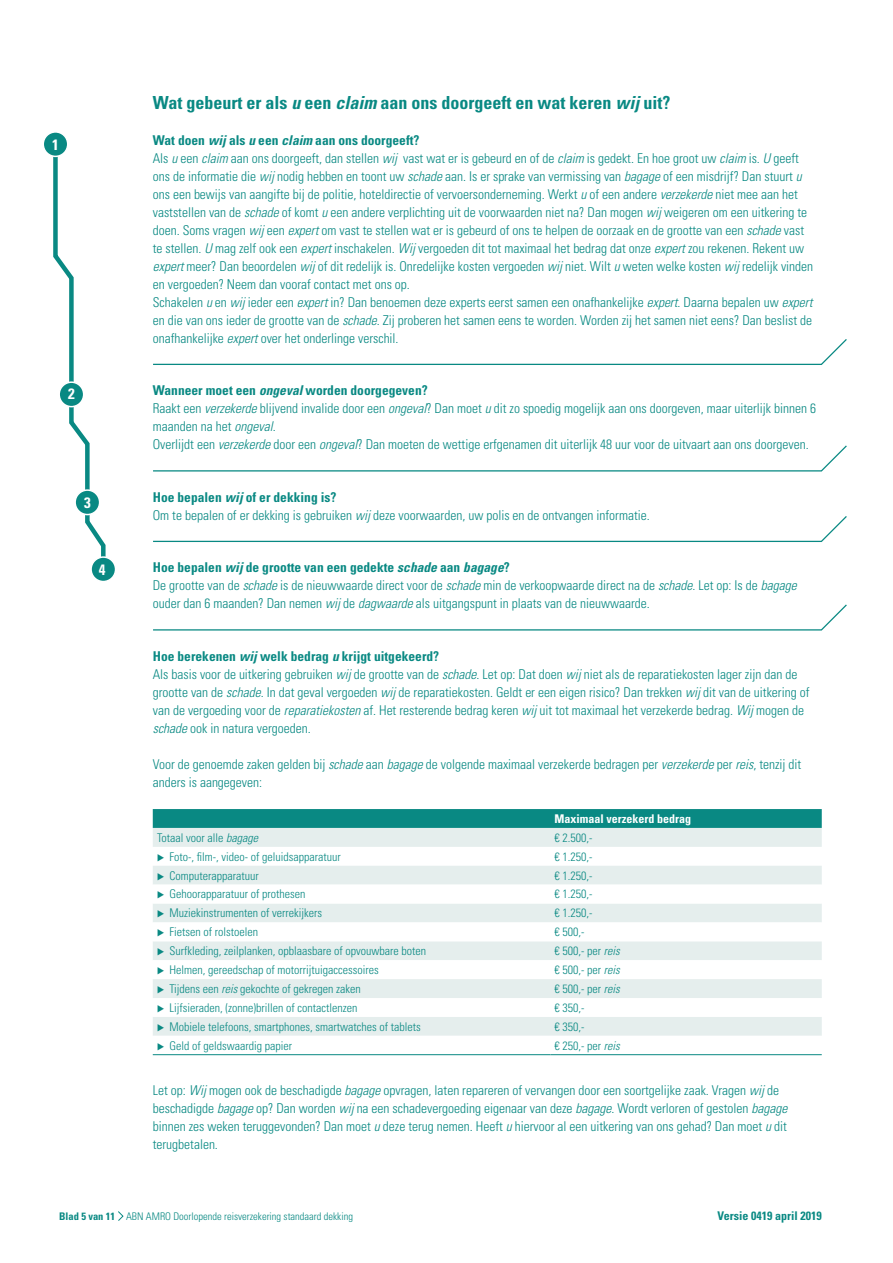
<style>
.page{position:relative;width:893px;height:1263px;background:#fff}
.page>*{position:absolute;margin:0;border:0;box-sizing:border-box;transform-origin:0 0}
.t1{font:700 condensed 18px "Univers LT Std";color:#098983}
.t2{font:700 condensed 15px "Univers LT Std";color:#fff}
.t3{font:300 condensed 13.5px/18px "Univers LT Std";color:#098983}
.t4{font:300 condensed 12px "Univers LT Std";color:#098983}
.t5{font:700 condensed 12px "Univers LT Std";color:#fff}
.t6{font:700 condensed 12px "Univers LT Std";color:#098983}
.t7{font:300 condensed 10.5px "Univers LT Std";color:#098983}
.s1{font-style:italic}
.s2{font-weight:700}
.s3{font-weight:700;font-style:italic}
</style>
<div class="page">
<svg style="left:153px;top:809px;width:669px;height:19px;background:#0a8983"></svg>
<svg style="left:153px;top:828px;width:669px;height:57px;fill:#e5eeed"></svg>
<svg style="left:153px;top:904px;width:669px;height:132px;fill:#e5eeed"></svg>
<hr style="left:153px;top:1054px;width:397px;height:1px;background:#098983">
<hr style="left:550px;top:1054px;width:272px;height:1px;background:#098983">
<svg style="left:153px;top:339px;width:694px;height:26px"></svg>
<svg style="left:153px;top:445px;width:694px;height:27px"></svg>
<svg style="left:153px;top:516px;width:694px;height:26px"></svg>
<svg style="left:153px;top:604px;width:694px;height:27px"></svg>
<svg style="left:53px;top:157px;width:53px;height:399px"></svg>
<div style="left:43px;top:132px;width:25px;height:24px;background:#098983;border-radius:50%"></div>
<div style="left:43px;top:131px;width:25px;height:26px;border:2px solid #fff;border-radius:50%"></div>
<div style="left:59px;top:382px;width:25px;height:25px;background:#098983;border-radius:50%"></div>
<div style="left:58px;top:381px;width:26px;height:26px;border:2px solid #fff;border-radius:50%"></div>
<div style="left:75px;top:490px;width:25px;height:25px;background:#098983;border-radius:50%"></div>
<div style="left:74px;top:489px;width:26px;height:26px;border:2px solid #fff;border-radius:50%"></div>
<div style="left:91px;top:557px;width:25px;height:24px;background:#098983;border-radius:50%"></div>
<div style="left:90px;top:556px;width:26px;height:26px;border:2px solid #fff;border-radius:50%"></div>
<svg style="left:118px;top:1211px;width:6px;height:10px"></svg>
<svg style="left:158px;top:854px;width:6px;height:7px"></svg>
<svg style="left:158px;top:872px;width:6px;height:8px"></svg>
<svg style="left:158px;top:910px;width:6px;height:8px"></svg>
<svg style="left:158px;top:929px;width:6px;height:7px"></svg>
<svg style="left:158px;top:948px;width:6px;height:7px"></svg>
<svg style="left:158px;top:967px;width:6px;height:7px"></svg>
<svg style="left:158px;top:986px;width:6px;height:7px"></svg>
<svg style="left:158px;top:1005px;width:6px;height:7px"></svg>
<svg style="left:158px;top:1024px;width:6px;height:7px"></svg>
<p class="t2" style="left:52px;top:135px;width:8px">1</p>
<p class="t2" style="left:68px;top:384px;width:8px">2</p>
<p class="t2" style="left:84px;top:493px;width:8px">3</p>
<p class="t2" style="left:99px;top:560px;width:8px">4</p>
<h1 class="t1" style="left:153px;top:91px;width:519px">Wat gebeurt er als <span class="s1">u</span> een <span class="s1">claim</span> aan ons doorgeeft en wat keren <span class="s1">wij</span> uit?</h1>
<p class="t3" style="left:153px;top:131px;width:662px"><span class="s2">Wat doen</span> <span class="s3">wij</span> <span class="s2">als</span> <span class="s3">u</span> <span class="s2">een</span> <span class="s3">claim</span> <span class="s2">aan ons doorgeeft?<br></span>Als <span class="s1">u</span> een <span class="s1">claim</span> aan ons doorgeeft, dan stellen <span class="s1">wij</span> vast wat er is gebeurd en of de <span class="s1">claim</span> is gedekt. En hoe groot uw <span class="s1">claim</span> is. <span class="s1">U</span> geeft ons de informatie die <span class="s1">wij</span> nodig hebben en toont uw <span class="s1">schade</span> aan. Is er sprake van vermissing van <span class="s1">bagage</span> of een misdrijf? Dan stuurt <span class="s1">u </span>ons een bewijs van aangifte bij de politie, hoteldirectie of vervoersonderneming. Werkt <span class="s1">u</span> of een andere <span class="s1">verzekerde</span> niet mee aan het vaststellen van de <span class="s1">schade</span> of komt <span class="s1">u</span> een andere verplichting uit de voorwaarden niet na? Dan mogen <span class="s1">wij</span> weigeren om een uitkering te doen. Soms vragen <span class="s1">wij</span> een <span class="s1">expert</span> om vast te stellen wat er is gebeurd of ons te helpen de oorzaak en de grootte van een <span class="s1">schade</span> vast te stellen. <span class="s1">U</span> mag zelf ook een <span class="s1">expert</span> inschakelen. <span class="s1">Wij</span> vergoeden dit tot maximaal het bedrag dat onze <span class="s1">expert</span> zou rekenen. Rekent uw <span class="s1">expert</span> meer? Dan beoordelen <span class="s1">wij</span> of dit redelijk is. Onredelijke kosten vergoeden <span class="s1">wij</span> niet. Wilt <span class="s1">u</span> weten welke kosten <span class="s1">wij</span> redelijk vinden en vergoeden? Neem dan vooraf contact met ons op.<br>Schakelen <span class="s1">u</span> en <span class="s1">wij</span> ieder een <span class="s1">expert</span> in? Dan benoemen deze experts eerst samen een onafhankelijke <span class="s1">expert</span>. Daarna bepalen uw <span class="s1">expert </span>en die van ons ieder de grootte van de <span class="s1">schade</span>. Zij proberen het samen eens te worden. Worden zij het samen niet eens? Dan beslist de onafhankelijke <span class="s1">expert</span> over het onderlinge verschil.</p>
<p class="t3" style="left:153px;top:381px;width:665px"><span class="s2">Wanneer moet een</span> <span class="s3">ongeval</span> <span class="s2">worden doorgegeven?<br></span>Raakt een <span class="s1">verzekerde</span> blijvend invalide door een <span class="s1">ongeval</span>? Dan moet <span class="s1">u</span> dit zo spoedig mogelijk aan ons doorgeven, maar uiterlijk binnen 6 maanden na het <span class="s1">ongeval</span>.<br>Overlijdt een <span class="s1">verzekerde</span> door een <span class="s1">ongeval</span>? Dan moeten de wettige erfgenamen dit uiterlijk 48 uur voor de uitvaart aan ons doorgeven.</p>
<p class="t3" style="left:153px;top:488px;width:498px"><span class="s2">Hoe bepalen</span> <span class="s3">wij</span> <span class="s2">of er dekking is?<br></span>Om te bepalen of er dekking is gebruiken <span class="s1">wij</span> deze voorwaarden, uw polis en de ontvangen informatie.</p>
<p class="t3" style="left:153px;top:558px;width:645px"><span class="s2">Hoe bepalen</span> <span class="s3">wij</span> <span class="s2">de grootte van een gedekte</span> <span class="s3">schade</span> <span class="s2">aan</span> <span class="s3">bagage</span><span class="s2">?<br></span>De grootte van de <span class="s1">schade</span> is de nieuwwaarde direct voor de <span class="s1">schade</span> min de verkoopwaarde direct na de <span class="s1">schade</span>. Let op: Is de <span class="s1">bagage </span>ouder dan 6 maanden? Dan nemen <span class="s1">wij</span> de <span class="s1">dagwaarde</span> als uitgangspunt in plaats van de nieuwwaarde.</p>
<p class="t3" style="left:153px;top:647px;width:658px"><span class="s2">Hoe berekenen</span> <span class="s3">wij</span> <span class="s2">welk bedrag</span> <span class="s3">u</span> <span class="s2">krijgt uitgekeerd?<br></span>Als basis voor de uitkering gebruiken <span class="s1">wij</span> de grootte van de <span class="s1">schade</span>. Let op: Dat doen <span class="s1">wij</span> niet als de reparatiekosten lager zijn dan de grootte van de <span class="s1">schade</span>. In dat geval vergoeden <span class="s1">wij</span> de reparatiekosten. Geldt er een eigen risico? Dan trekken <span class="s1">wij</span> dit van de uitkering of van de vergoeding voor de <span class="s1">reparatiekosten</span> af. Het resterende bedrag keren <span class="s1">wij</span> uit tot maximaal het verzekerde bedrag. <span class="s1">Wij</span> mogen de <span class="s1">schade</span> ook in natura vergoeden.</p>
<p class="t3" style="left:153px;top:755px;width:650px">Voor de genoemde zaken gelden bij <span class="s1">schade</span> aan <span class="s1">bagage</span> de volgende maximaal verzekerde bedragen per <span class="s1">verzekerde</span> per <span class="s1">reis</span>, tenzij dit anders is aangegeven:</p>
<p class="t5" style="left:555px;top:811px;width:138px">Maximaal verzekerd bedrag</p>
<p class="t4" style="left:157px;top:830px;width:103px">Totaal voor alle <span class="s1">bagage</span></p>
<p class="t4" style="left:555px;top:830px;width:39px">€ 2.500,-</p>
<p class="t4" style="left:170px;top:849px;width:173px">Foto-, film-, video- of geluidsapparatuur</p>
<p class="t4" style="left:555px;top:849px;width:39px">€ 1.250,-</p>
<p class="t4" style="left:170px;top:868px;width:91px">Computerapparatuur</p>
<p class="t4" style="left:555px;top:868px;width:39px">€ 1.250,-</p>
<p class="t4" style="left:170px;top:887px;width:137px">Gehoorapparatuur of prothesen</p>
<p class="t4" style="left:555px;top:887px;width:39px">€ 1.250,-</p>
<p class="t4" style="left:170px;top:906px;width:154px">Muziekinstrumenten of verrekijkers</p>
<p class="t4" style="left:555px;top:906px;width:39px">€ 1.250,-</p>
<p class="t4" style="left:170px;top:925px;width:90px">Fietsen of rolstoelen</p>
<p class="t4" style="left:555px;top:925px;width:31px">€ 500,-</p>
<p class="t4" style="left:170px;top:944px;width:258px">Surfkleding, zeilplanken, opblaasbare of opvouwbare boten</p>
<p class="t4" style="left:555px;top:944px;width:67px">€ 500,- per <span class="s1">reis</span></p>
<p class="t4" style="left:170px;top:962px;width:211px">Helmen, gereedschap of motorrijtuigaccessoires</p>
<p class="t4" style="left:555px;top:962px;width:67px">€ 500,- per <span class="s1">reis</span></p>
<p class="t4" style="left:170px;top:981px;width:193px">Tijdens een <span class="s1">reis</span> gekochte of gekregen zaken</p>
<p class="t4" style="left:555px;top:981px;width:67px">€ 500,- per <span class="s1">reis</span></p>
<p class="t4" style="left:170px;top:1000px;width:189px">Lijfsieraden, (zonne)brillen of contactlenzen</p>
<p class="t4" style="left:555px;top:1000px;width:31px">€ 350,-</p>
<p class="t4" style="left:170px;top:1019px;width:253px">Mobiele telefoons, smartphones, smartwatches of tablets</p>
<p class="t4" style="left:555px;top:1019px;width:31px">€ 350,-</p>
<p class="t4" style="left:170px;top:1038px;width:124px">Geld of geldswaardig papier</p>
<p class="t4" style="left:555px;top:1038px;width:67px">€ 250,- per <span class="s1">reis</span></p>
<p class="t3" style="left:153px;top:1081px;width:636px">Let op: <span class="s1">Wij</span> mogen ook de beschadigde <span class="s1">bagage</span> opvragen, laten repareren of vervangen door een soortgelijke zaak. Vragen <span class="s1">wij</span> de beschadigde <span class="s1">bagage</span> op? Dan worden <span class="s1">wij</span> na een schadevergoeding eigenaar van deze <span class="s1">bagage</span>. Wordt verloren of gestolen <span class="s1">bagage </span>binnen zes weken teruggevonden? Dan moet <span class="s1">u</span> deze terug nemen. Heeft <span class="s1">u</span> hiervoor al een uitkering van ons gehad? Dan moet <span class="s1">u</span> dit terugbetalen.</p>
<p class="t7" style="left:59px;top:1210px;width:295px"><span class="s2">Blad 5 van 11</span> ABN AMRO Doorlopende reisverzekering standaard dekking</p>
<p class="t6" style="left:718px;top:1208px;width:106px">Versie 0419 april 2019</p>
</div>
